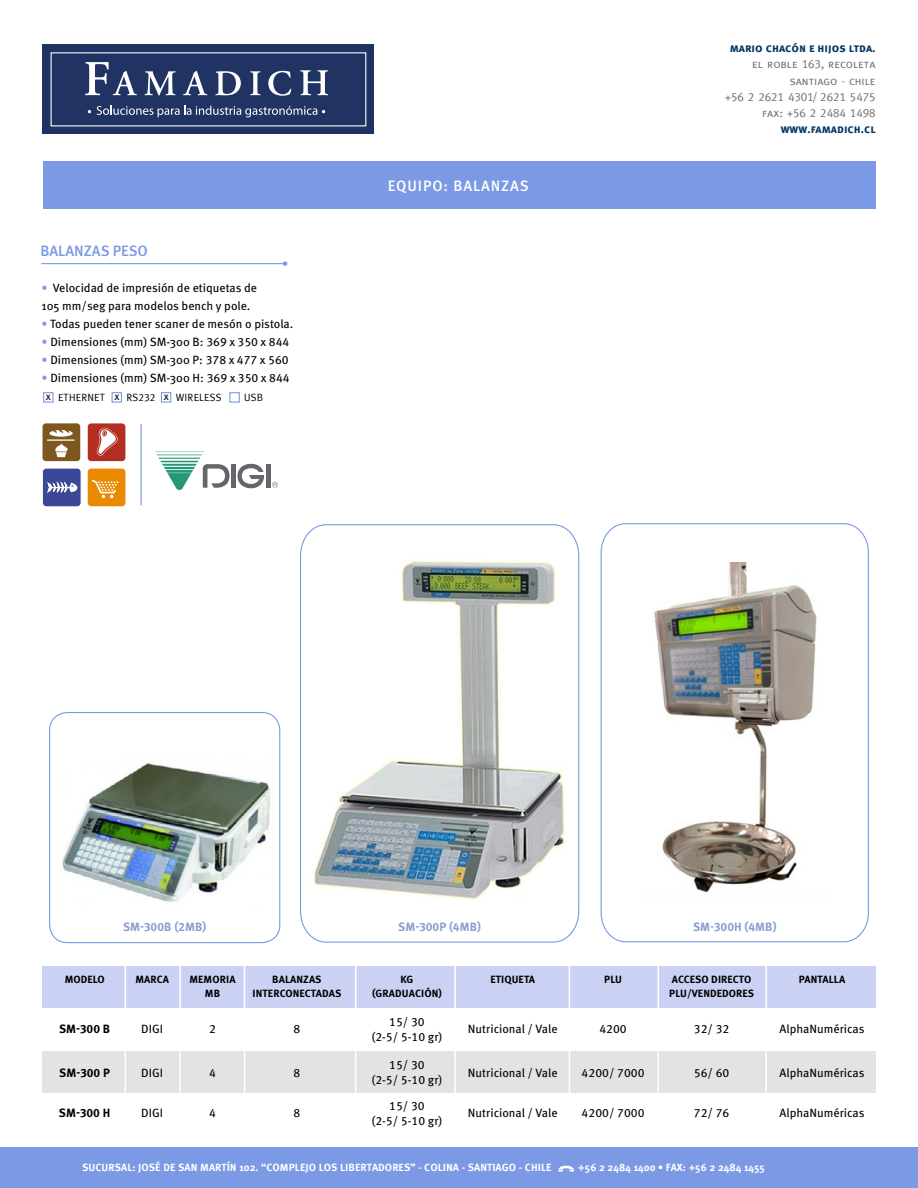
<style>
.page{position:relative;width:918px;height:1188px;background:#fff}
.page>*{position:absolute;margin:0;border:0;box-sizing:border-box;transform-origin:0 0}
.t1{font:500 15px "Meta Pro";letter-spacing:.06em;color:#fff}
.t2{font:500 15px "Meta Pro";color:#7b99e4}
.t3{font:12px/15px "Meta Pro";color:#000;text-align:center}
.t4{font:12px/16.2px "Meta Caps";color:#6e6e70;text-align:right}
.t5{font:12px "Meta Bold Caps";color:#003664}
.t6{font:700 12px "Meta Pro";color:#8b9dd0}
.t7{font:700 12px "Meta Pro";color:#000}
.t8{font:10.5px "Meta Bold Caps";letter-spacing:.005em;color:#fff}
.t9{font:700 10.5px/13.5px "Meta Pro";letter-spacing:.01em;color:#000;text-align:center}
.t10{font:10.5px "Meta Caps";letter-spacing:.015em;color:#000}
.s1{color:#7b99e4}
.s2{font-family:"Meta Pro"}
</style>
<div class="page">
<div style="left:0;top:1148px;width:918px;height:40px;background:#7b99e4"></div>
<div style="left:43px;top:161px;width:833px;height:48px;background:#7b99e4"></div>
<div style="left:43px;top:45px;width:331px;height:89px;background:#203362"></div>
<svg style="left:85px;top:62px;width:52px;height:33px"></svg>
<svg style="left:145px;top:71px;width:31px;height:25px"></svg>
<svg style="left:183px;top:71px;width:24px;height:24px"></svg>
<svg style="left:215px;top:71px;width:26px;height:24px"></svg>
<svg style="left:250px;top:71px;width:10px;height:24px"></svg>
<svg style="left:268px;top:71px;width:23px;height:25px"></svg>
<svg style="left:300px;top:70px;width:28px;height:25px"></svg>
<svg style="left:97px;top:106px;width:228px;height:11px"></svg>
<svg style="left:558px;top:1166px;width:16px;height:6px"></svg>
<hr style="left:41px;top:263px;width:244px;height:1px;background:#7b99e4">
<svg style="left:283px;top:261px;width:4px;height:5px"></svg>
<hr style="left:141px;top:424px;width:1px;height:81px;background:#7b99e4">
<div style="left:43px;top:469px;width:38px;height:37px;background:#3c4797;border-radius:3px"></div>
<svg style="left:46px;top:482px;width:32px;height:11px"></svg>
<div style="left:88px;top:469px;width:37px;height:37px;background:#ea8a00;border-radius:3px"></div>
<svg style="left:92px;top:479px;width:26px;height:19px"></svg>
<div style="left:88px;top:423px;width:37px;height:38px;background:#b42e21;border-radius:3px"></div>
<svg style="left:96px;top:427px;width:22px;height:29px"></svg>
<div style="left:43px;top:423px;width:37px;height:38px;background:#7e571e;border-radius:3px"></div>
<svg style="left:55px;top:443px;width:13px;height:14px"></svg>
<hr style="left:47px;top:439px;width:27px;height:2px;background:#fff">
<svg style="left:49px;top:430px;width:24px;height:7px"></svg>
<svg style="left:52px;top:430px;width:18px;height:3px"></svg>
<img style="left:62px;top:762px;width:208px;height:140px">
<div style="left:49px;top:712px;width:231px;height:231px;border:1px solid #7b99e4;border-radius:18px"></div>
<svg style="left:600px;top:523px;width:269px;height:420px"></svg>
<svg style="left:300px;top:524px;width:280px;height:419px"></svg>
<div style="left:43px;top:392px;width:11px;height:11px;border:1px solid #7b99e4"></div>
<div style="left:112px;top:392px;width:10px;height:11px;border:1px solid #7b99e4"></div>
<div style="left:161px;top:392px;width:10px;height:11px;border:1px solid #7b99e4"></div>
<div style="left:229px;top:392px;width:11px;height:11px;border:1px solid #7b99e4"></div>
<div style="left:42px;top:966px;width:833px;height:41px;background:#cbd1f3"></div>
<div style="left:42px;top:1051px;width:833px;height:41px;background:#e3e3e3"></div>
<hr style="left:125px;top:963px;width:1px;height:165px;background:#fff">
<hr style="left:244px;top:963px;width:1px;height:165px;background:#fff">
<hr style="left:179px;top:963px;width:2px;height:165px;background:#fff">
<hr style="left:454px;top:963px;width:2px;height:165px;background:#fff">
<hr style="left:355px;top:963px;width:1px;height:165px;background:#fff">
<hr style="left:765px;top:961px;width:2px;height:164px;background:#fff">
<hr style="left:658px;top:961px;width:1px;height:164px;background:#fff">
<hr style="left:569px;top:961px;width:1px;height:164px;background:#fff">
<svg style="left:155px;top:451px;width:75px;height:39px"></svg>
<div style="left:231px;top:464px;width:5px;height:24px;background:#66656b"></div>
<hr style="left:266px;top:464px;width:4px;height:24px;background:#66656b">
<svg style="left:237px;top:464px;width:27px;height:24px"></svg>
<svg style="left:272px;top:482px;width:6px;height:6px"></svg>
<p class="t2" style="left:40px;top:241px;width:109px">BALANZAS PESO</p>
<p class="t3" style="left:41px;top:279px;width:217px;line-height:18px;text-align:left"><span class="s1">•</span> Velocidad de impresión de etiquetas de<br>105 mm/seg para modelos bench y pole.</p>
<p class="t3" style="left:41px;top:317px;width:253px"><span class="s1">•</span> Todas pueden tener scaner de mesón o pistola.</p>
<p class="t3" style="left:41px;top:335px;width:249px"><span class="s1">•</span> Dimensiones (mm) SM-300 B: 369 x 350 x 844</p>
<p class="t3" style="left:41px;top:353px;width:249px"><span class="s1">•</span> Dimensiones (mm) SM-300 P: 378 x 477 x 560</p>
<p class="t3" style="left:41px;top:371px;width:250px"><span class="s1">•</span> Dimensiones (mm) SM-300 H: 369 x 350 x 844</p>
<p class="t10" style="left:46px;top:391px;width:177px"><span class="s2">x</span> ETHERNET <span class="s2">x</span> RS232 <span class="s2">x</span> WIRELESS</p>
<p class="t10" style="left:244px;top:391px;width:20px">USB</p>
<p class="t1" style="left:388px;top:176px;width:143px">EQUIPO: BALANZAS</p>
<p class="t5" style="left:730px;top:41px;width:147px">mario chacón e hijos ltda.</p>
<p class="t4" style="left:725px;top:56px;width:152px">el roble 163, recoleta santiago - chile<br>+56 2 2621 4301/ 2621 5475 fax: +56 2 2484 1498</p>
<p class="t5" style="left:781px;top:122px;width:96px">www.famadich.cl</p>
<p class="t6" style="left:123px;top:920px;width:85px">SM-300B (2MB)</p>
<p class="t6" style="left:398px;top:920px;width:84px">SM-300P (4MB)</p>
<p class="t6" style="left:693px;top:920px;width:85px">SM-300H (4MB)</p>
<p class="t9" style="left:65px;top:973px;width:42px">MODELO</p>
<p class="t7" style="left:59px;top:1022px;width:53px">SM-300 B</p>
<p class="t9" style="left:135px;top:973px;width:35px">MARCA</p>
<p class="t3" style="left:141px;top:1022px;width:23px">DIGI</p>
<p class="t9" style="left:189px;top:973px;width:48px">MEMORIA<br>MB</p>
<p class="t3" style="left:209px;top:1022px;width:8px">2</p>
<p class="t9" style="left:253px;top:973px;width:90px">BALANZAS<br>INTERCONECTADAS</p>
<p class="t3" style="left:293px;top:1022px;width:8px">8</p>
<p class="t7" style="left:59px;top:1065px;width:52px">SM-300 P</p>
<p class="t3" style="left:141px;top:1065px;width:23px">DIGI</p>
<p class="t3" style="left:209px;top:1065px;width:8px">4</p>
<p class="t3" style="left:293px;top:1065px;width:8px">8</p>
<p class="t7" style="left:59px;top:1105px;width:53px">SM-300 H</p>
<p class="t3" style="left:141px;top:1106px;width:23px">DIGI</p>
<p class="t3" style="left:209px;top:1106px;width:8px">4</p>
<p class="t3" style="left:293px;top:1106px;width:8px">8</p>
<p class="t9" style="left:372px;top:973px;width:71px">KG (GRADUACIÓN)</p>
<p class="t3" style="left:372px;top:1015px;width:72px">15/ 30<br>(2-5/ 5-10 gr)</p>
<p class="t3" style="left:372px;top:1058px;width:72px">15/ 30<br>(2-5/ 5-10 gr)</p>
<p class="t3" style="left:372px;top:1098px;width:72px">15/ 30<br>(2-5/ 5-10 gr)</p>
<p class="t9" style="left:490px;top:973px;width:46px">ETIQUETA</p>
<p class="t3" style="left:468px;top:1022px;width:91px">Nutricional / Vale</p>
<p class="t9" style="left:604px;top:973px;width:19px">PLU</p>
<p class="t3" style="left:599px;top:1022px;width:29px">4200</p>
<p class="t9" style="left:669px;top:973px;width:86px;text-align:left">ACCESO DIRECTO<br>PLU/VENDEDORES</p>
<p class="t3" style="left:694px;top:1022px;width:37px">32/ 32</p>
<p class="t9" style="left:799px;top:973px;width:48px">PANTALLA</p>
<p class="t3" style="left:780px;top:1022px;width:86px">AlphaNuméricas</p>
<p class="t3" style="left:468px;top:1065px;width:91px">Nutricional / Vale</p>
<p class="t3" style="left:582px;top:1065px;width:64px">4200/ 7000</p>
<p class="t3" style="left:694px;top:1065px;width:37px">56/ 60</p>
<p class="t3" style="left:780px;top:1065px;width:86px">AlphaNuméricas</p>
<p class="t3" style="left:468px;top:1106px;width:91px">Nutricional / Vale</p>
<p class="t3" style="left:582px;top:1106px;width:64px">4200/ 7000</p>
<p class="t3" style="left:694px;top:1106px;width:37px">72/ 76</p>
<p class="t3" style="left:780px;top:1106px;width:86px">AlphaNuméricas</p>
<p class="t8" style="left:82px;top:1162px;width:471px">SUCURSAL: JOSÉ DE SAN MARTÍN 102. “COMPLEJO LOS LIBERTADORES” - COLINA - SANTIAGO - CHILE</p>
<p class="t8" style="left:578px;top:1162px;width:188px">+56 2 2484 1400 • FAX: +56 2 2484 1455</p>
</div>
